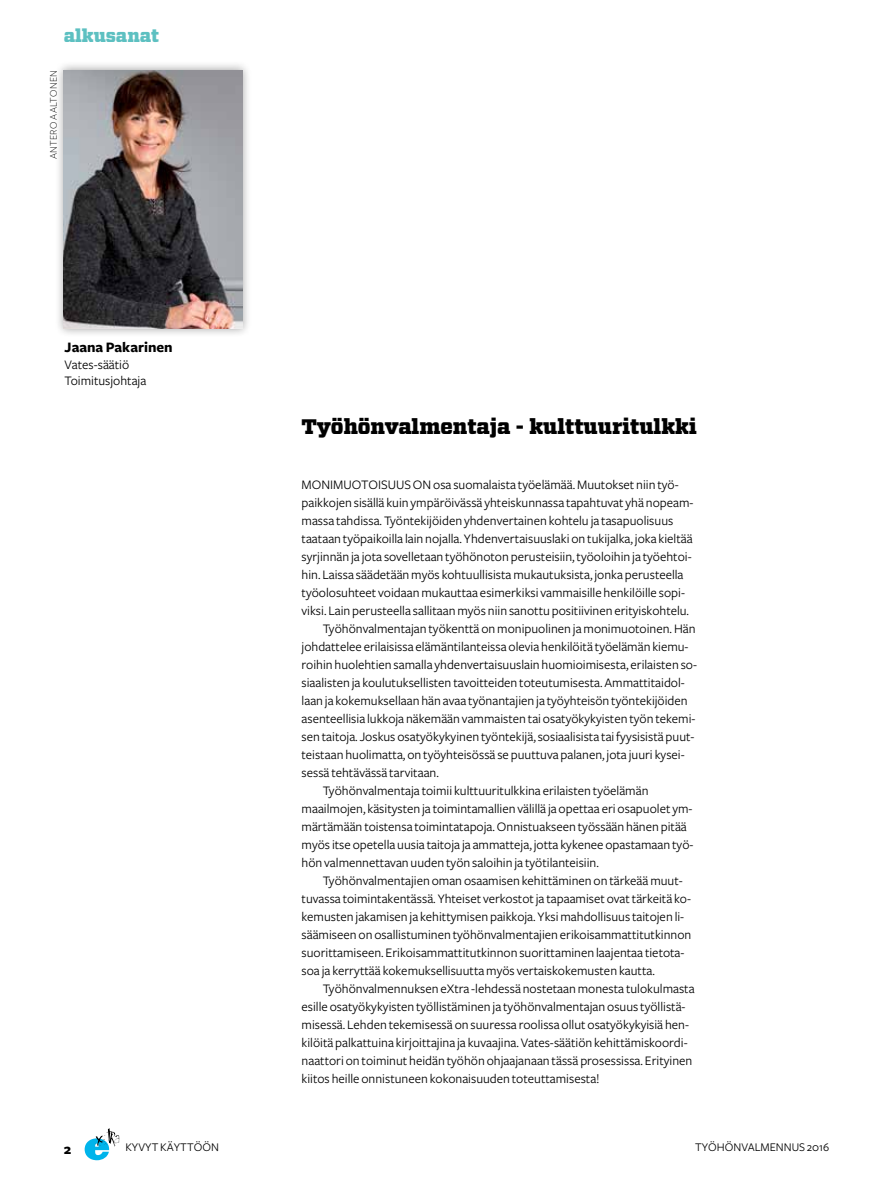
<style>
.page{position:relative;width:893px;height:1191px;background:#fff}
.page>*{position:absolute;margin:0;border:0;box-sizing:border-box;transform-origin:0 0}
.t1{font:900 21px "Vitesse";color:#000}
.t2{font:900 18px "Vitesse";color:#5dc0c1}
.t3{font:700 15px "Freight Sans";color:#000}
.t4{font:13.5px/16.5px "Freight Sans";color:#000}
.t5{font:12.15px "Freight Sans";color:#000}
.t6{font:300 10.5px "Freight Sans";letter-spacing:.03em;color:#000}
</style>
<div class="page">
<svg style="left:85px;top:1128px;width:34px;height:32px"></svg>
<div style="left:55px;top:61px;width:197px;height:277px;background:#000;opacity:.35"></div>
<img style="left:64px;top:70px;width:179px;height:259px">
<h2 class="t2" style="left:64px;top:24px;width:97px">alkusanat</h2>
<p class="t6" style="left:48px;top:159px;width:91px;rotate:-90deg">ANTERO AALTONEN</p>
<p class="t3" style="left:65px;top:339px;width:110px">Jaana Pakarinen</p>
<p class="t4" style="left:65px;top:356px;width:83px">Vates-säätiö<br>Toimitusjohtaja</p>
<h1 class="t1" style="left:302px;top:412px;width:397px">Työhönvalmentaja - kulttuuritulkki</h1>
<p class="t4" style="left:302px;top:476px;width:379px">MONIMUOTOISUUS ON osa suomalaista työelämää. Muutokset niin työ-</p>
<p class="t4" style="left:302px;top:494px;width:393px">paikkojen sisällä kuin ympäröivässä yhteiskunnassa tapahtuvat yhä nopeam-</p>
<p class="t4" style="left:302px;top:512px;width:373px">massa tahdissa. Työntekijöiden yhdenvertainen kohtelu ja tasapuolisuus</p>
<p class="t4" style="left:302px;top:530px;width:393px">taataan työpaikoilla lain nojalla. Yhdenvertaisuuslaki on tukijalka, joka kieltää</p>
<p class="t4" style="left:302px;top:548px;width:392px">syrjinnän ja jota sovelletaan työhönoton perusteisiin, työoloihin ja työehtoi-</p>
<p class="t4" style="left:302px;top:566px;width:383px">hin. Laissa säädetään myös kohtuullisista mukautuksista, jonka perusteella</p>
<p class="t4" style="left:302px;top:584px;width:385px">työolosuhteet voidaan mukauttaa esimerkiksi vammaisille henkilöille sopi-</p>
<p class="t4" style="left:302px;top:602px;width:389px">viksi. Lain perusteella sallitaan myös niin sanottu positiivinen erityiskohtelu.</p>
<p class="t4" style="left:323px;top:620px;width:374px">Työhönvalmentajan työkenttä on monipuolinen ja monimuotoinen. Hän</p>
<p class="t4" style="left:302px;top:638px;width:389px">johdattelee erilaisissa elämäntilanteissa olevia henkilöitä työelämän kiemu-</p>
<p class="t4" style="left:302px;top:656px;width:397px">roihin huolehtien samalla yhdenvertaisuuslain huomioimisesta, erilaisten so-</p>
<p class="t4" style="left:302px;top:674px;width:385px">siaalisten ja koulutuksellisten tavoitteiden toteutumisesta. Ammattitaidol-</p>
<p class="t4" style="left:302px;top:692px;width:388px">laan ja kokemuksellaan hän avaa työnantajien ja työyhteisön työntekijöiden</p>
<p class="t4" style="left:302px;top:710px;width:395px">asenteellisia lukkoja näkemään vammaisten tai osatyökykyisten työn tekemi-</p>
<p class="t4" style="left:302px;top:728px;width:394px">sen taitoja. Joskus osatyökykyinen työntekijä, sosiaalisista tai fyysisistä puut-</p>
<p class="t4" style="left:302px;top:746px;width:385px">teistaan huolimatta, on työyhteisössä se puuttuva palanen, jota juuri kysei-</p>
<p class="t4" style="left:302px;top:764px;width:139px">sessä tehtävässä tarvitaan.</p>
<p class="t4" style="left:323px;top:782px;width:327px">Työhönvalmentaja toimii kulttuuritulkkina erilaisten työelämän</p>
<p class="t4" style="left:302px;top:800px;width:392px">maailmojen, käsitysten ja toimintamallien välillä ja opettaa eri osapuolet ym-</p>
<p class="t4" style="left:302px;top:818px;width:387px">märtämään toistensa toimintatapoja. Onnistuakseen työssään hänen pitää</p>
<p class="t4" style="left:302px;top:836px;width:393px">myös itse opetella uusia taitoja ja ammatteja, jotta kykenee opastamaan työ-</p>
<p class="t4" style="left:302px;top:854px;width:299px">hön valmennettavan uuden työn saloihin ja työtilanteisiin.</p>
<p class="t4" style="left:323px;top:872px;width:361px">Työhönvalmentajien oman osaamisen kehittäminen on tärkeää muut-</p>
<p class="t4" style="left:302px;top:890px;width:391px">tuvassa toimintakentässä. Yhteiset verkostot ja tapaamiset ovat tärkeitä ko-</p>
<p class="t4" style="left:302px;top:908px;width:384px">kemusten jakamisen ja kehittymisen paikkoja. Yksi mahdollisuus taitojen li-</p>
<p class="t4" style="left:302px;top:926px;width:391px">säämiseen on osallistuminen työhönvalmentajien erikoisammattitutkinnon</p>
<p class="t4" style="left:302px;top:944px;width:384px">suorittamiseen. Erikoisammattitutkinnon suorittaminen laajentaa tietota-</p>
<p class="t4" style="left:302px;top:962px;width:355px">soa ja kerryttää kokemuksellisuutta myös vertaiskokemusten kautta.</p>
<p class="t4" style="left:323px;top:980px;width:373px">Työhönvalmennuksen eXtra -lehdessä nostetaan monesta tulokulmasta</p>
<p class="t4" style="left:302px;top:998px;width:385px">esille osatyökykyisten työllistäminen ja työhönvalmentajan osuus työllistä-</p>
<p class="t4" style="left:302px;top:1016px;width:389px">misessä. Lehden tekemisessä on suuressa roolissa ollut osatyökykyisiä hen-</p>
<p class="t4" style="left:302px;top:1034px;width:388px">kilöitä palkattuina kirjoittajina ja kuvaajina. Vates-säätiön kehittämiskoordi-</p>
<p class="t4" style="left:302px;top:1052px;width:392px">naattori on toiminut heidän työhön ohjaajanaan tässä prosessissa. Erityinen</p>
<p class="t4" style="left:302px;top:1070px;width:300px">kiitos heille onnistuneen kokonaisuuden toteuttamisesta!</p>
<p class="t3" style="left:64px;top:1141px;width:9px">2</p>
<p class="t5" style="left:125px;top:1140px;width:95px">KYVYT KÄYTTÖÖN</p>
<p class="t5" style="left:695px;top:1140px;width:136px">TYÖHÖNVALMENNUS 2016</p>
</div>
